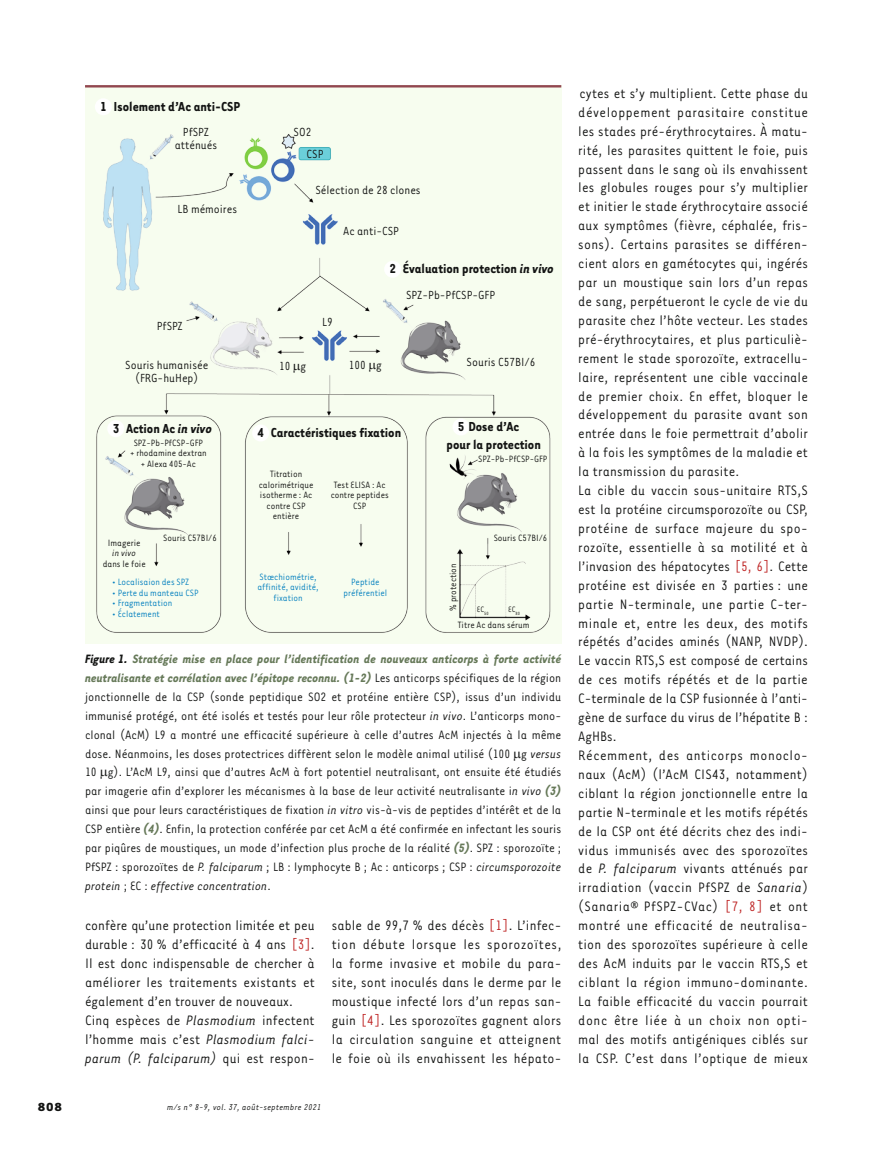
<style>
.page{position:relative;width:893px;height:1149px;background:#fff}
.page>*{position:absolute;margin:0;border:0;box-sizing:border-box;transform-origin:0 0}
.t1{font:15.75px/18.9px "Tarzana Narrow";letter-spacing:.01em;color:#131413}
.t2{font:700 15px/18px "Tarzana Narrow";color:#131413}
.t3{font:13.95px/18.9px "Tarzana Narrow";color:#131413;text-align:justify}
.t4{font:13.5px/13.5px "Tarzana Narrow";color:#131413;text-align:center}
.t5{font:700 13.5px "Tarzana Wide";color:#131413}
.t6{font:10.5px/10.5px "Tarzana Narrow";color:#131413;text-align:center}
.t7{font:10.5px/10.5px "Tarzana Narrow";color:#0480bf;text-align:center}
.t8{font:italic 10.5px "Tarzana Narrow";color:#131413}
.t9{font:italic 9.75px "Tarzana Narrow";letter-spacing:.025em;color:#131413}
.t10{font:9px "Tarzana Narrow";color:#131413}
.s1{font-style:italic}
.s2{font-weight:700;font-style:italic}
.s3{font-weight:700;font-style:italic;color:#667959}
.s4{color:#be2323}
</style>
<div class="page">
<div style="left:85px;top:85px;width:476px;height:558px;background:#f7fdef"></div>
<img style="left:96px;top:111px;width:455px;height:522px">
<div style="left:95px;top:98px;width:17px;height:17px;background:#fff;border-radius:50%"></div>
<div style="left:384px;top:261px;width:17px;height:17px;background:#fff;border-radius:50%"></div>
<div style="left:107px;top:420px;width:17px;height:17px;background:#fff;border-radius:50%"></div>
<div style="left:252px;top:424px;width:17px;height:17px;background:#fff;border-radius:50%"></div>
<div style="left:452px;top:418px;width:17px;height:17px;background:#fff;border-radius:50%"></div>
<hr style="left:85px;top:85px;width:476px;height:2px;background:#924750">
<svg style="left:294px;top:364px;width:6px;height:9px"></svg>
<svg style="left:369px;top:362px;width:7px;height:9px"></svg>
<p class="t2" style="left:100px;top:97px;width:141px">1 Isolement d’Ac anti-CSP</p>
<p class="t4" style="left:175px;top:124px;width:44px">PfSPZ atténués</p>
<p class="t4" style="left:178px;top:201px;width:61px">LB mémoires</p>
<p class="t4" style="left:157px;top:318px;width:28px">PfSPZ</p>
<p class="t4" style="left:307px;top:119px;width:18px;line-height:22.8px;text-align:left;text-indent:-13px">SO2<br>CSP</p>
<p class="t4" style="left:315px;top:183px;width:107px">Sélection de 28 clones</p>
<p class="t4" style="left:343px;top:223px;width:57px">Ac anti-CSP</p>
<p class="t2" style="left:390px;top:259px;width:166px">2 Évaluation protection <span class="s1">in vivo</span></p>
<p class="t4" style="left:322px;top:314px;width:12px">L9</p>
<p class="t4" style="left:406px;top:287px;width:91px">SPZ-Pb-PfCSP-GFP</p>
<p class="t4" style="left:125px;top:357px;width:85px">Souris humanisée (FRG-huHep)</p>
<p class="t4" style="left:279px;top:358px;width:29px">10 g</p>
<p class="t4" style="left:349px;top:357px;width:34px">100 g</p>
<p class="t4" style="left:467px;top:354px;width:70px">Souris C57BI/6</p>
<p class="t2" style="left:113px;top:418px;width:101px">3 Action Ac <span class="s1">in vivo</span></p>
<p class="t6" style="left:130px;top:436px;width:78px">SPZ-Pb-PfCSP-GFP<br>+ rhodamine dextran + Alexa 405-Ac</p>
<p class="t2" style="left:258px;top:423px;width:145px">4 Caractéristiques fixation</p>
<p class="t2" style="left:447px;top:417px;width:96px;text-indent:11px">5 Dose d’Ac pour la protection</p>
<p class="t6" style="left:259px;top:468px;width:56px">Titration calorimétrique isotherme : Ac contre CSP entière</p>
<p class="t6" style="left:331px;top:478px;width:60px">Test ELISA : Ac contre peptides<br>CSP</p>
<p class="t6" style="left:478px;top:452px;width:71px">SPZ-Pb-PfCSP-GFP</p>
<p class="t6" style="left:494px;top:531px;width:55px">Souris C57BI/6</p>
<p class="t6" style="left:163px;top:531px;width:55px">Souris C57BI/6</p>
<p class="t7" style="left:112px;top:576px;width:79px">• Localisaion des SPZ</p>
<p class="t7" style="left:112px;top:586px;width:88px">• Perte du manteau CSP</p>
<p class="t7" style="left:112px;top:597px;width:62px">• Fragmentation</p>
<p class="t7" style="left:112px;top:607px;width:49px">• Éclatement</p>
<p class="t6" style="left:108px;top:536px;width:34px">Imagerie</p>
<p class="t8" style="left:112px;top:546px;width:26px">in vivo</p>
<p class="t6" style="left:103px;top:557px;width:44px">dans le foie</p>
<p class="t6" style="left:447px;top:610px;width:49px;rotate:-90deg">% protection</p>
<p class="t6" style="left:458px;top:619px;width:73px">Titre Ac dans sérum</p>
<p class="t7" style="left:258px;top:571px;width:63px">Stœchiométrie, affinité, avidité, fixation</p>
<p class="t7" style="left:343px;top:576px;width:45px">Peptide préférentiel</p>
<p class="t10" style="left:477px;top:603px;width:13px">EC<sub>50</sub></p>
<p class="t10" style="left:508px;top:603px;width:13px">EC<sub>80</sub></p>
<p class="t3" style="left:85px;top:648px;width:478px"><span class="s2">Figure 1.</span> <span class="s3">Stratégie mise en place pour l’identification de nouveaux anticorps à forte activité neutralisante et corrélation avec l’épitope reconnu. (1-2)</span> Les anticorps spécifiques de la région jonctionnelle de la CSP (sonde peptidique SO2 et protéine entière CSP), issus d’un individu immunisé protégé, ont été isolés et testés pour leur rôle protecteur <span class="s1">in vivo</span>. L’anticorps mono&shy;clonal (AcM) L9 a montré une efficacité supérieure à celle d’autres AcM injectés à la même dose. Néanmoins, les doses protectrices diffèrent selon le modèle animal utilisé (100 g <span class="s1">versus </span>10 g). L’AcM L9, ainsi que d’autres AcM à fort potentiel neutralisant, ont ensuite été étudiés par imagerie afin d’explorer les mécanismes à la base de leur activité neutralisante i<span class="s1">n vivo</span> <span class="s3">(3) </span>ainsi que pour leurs caractéristiques de fixation <span class="s1">in vitro</span> vis-à-vis de peptides d’intérêt et de la CSP entière <span class="s3">(4)</span>. Enfin, la protection conférée par cet AcM a été confirmée en infectant les souris par piqûres de moustiques, un mode d’infection plus proche de la réalité <span class="s3">(5)</span>. SPZ : sporozoïte ; PfSPZ : sporozoïtes de <span class="s1">P. falciparum</span> ; LB : lymphocyte B ; Ac : anticorps ; CSP : <span class="s1">circumsporozoite protein</span> ; EC : <span class="s1">effective concentration</span>.</p>
<p class="t1" style="left:85px;top:915px;width:231px">confère qu’une protection limitée et peu durable : 30 % d’efficacité à 4 ans <span class="s4">[3]</span>.<br>Il est donc indispensable de chercher à améliorer les traitements existants et également d’en trouver de nouveaux.<br>Cinq espèces de <span class="s1">Plasmodium</span> infectent l’homme mais c’est <span class="s1">Plasmodium falci&shy;parum (P. falciparum)</span> qui est respon-</p>
<p class="t1" style="left:332px;top:915px;width:231px;text-align:justify">sable de 99,7 % des décès <span class="s4">[1]</span>. L’infec&shy;tion débute lorsque les sporozoïtes, la forme invasive et mobile du para&shy;site, sont inoculés dans le derme par le moustique infecté lors d’un repas san&shy;guin <span class="s4">[4]</span>. Les sporozoïtes gagnent alors la circulation sanguine et atteignent le foie où ils envahissent les hépato-</p>
<p class="t5" style="left:38px;top:1097px;width:26px">808</p>
<p class="t9" style="left:167px;top:1100px;width:155px">m/s n° 8-9, vol. 37, août-septembre 2021</p>
<p class="t1" style="left:578px;top:83px;width:231px">cytes et s’y multiplient. Cette phase du développement parasitaire constitue les stades pré-érythrocytaires. À matu&shy;rité, les parasites quittent le foie, puis passent dans le sang où ils envahissent les globules rouges pour s’y multiplier et initier le stade érythrocytaire associé aux symptômes (fièvre, céphalée, fris&shy;sons). Certains parasites se différen&shy;cient alors en gamétocytes qui, ingérés par un moustique sain lors d’un repas de sang, perpétueront le cycle de vie du parasite chez l’hôte vecteur. Les stades pré-érythrocytaires, et plus particuliè&shy;rement le stade sporozoïte, extracellu&shy;laire, représentent une cible vaccinale de premier choix. En effet, bloquer le développement du parasite avant son entrée dans le foie permettrait d’abolir à la fois les symptômes de la maladie et la transmission du parasite.<br>La cible du vaccin sous-unitaire RTS,S est la protéine circumsporozoïte ou CSP, protéine de surface majeure du spo&shy;rozoïte, essentielle à sa motilité et à l’invasion des hépatocytes <span class="s4">[5, 6]</span>. Cette protéine est divisée en 3 parties : une partie N-terminale, une partie C-ter&shy;minale et, entre les deux, des motifs répétés d’acides aminés (NANP, NVDP).<br>Le vaccin RTS,S est composé de certains de ces motifs répétés et de la partie C-terminale de la CSP fusionnée à l’anti&shy;gène de surface du virus de l’hépatite B :<br>AgHBs.<br>Récemment, des anticorps monoclo&shy;naux (AcM) (l’AcM CIS43, notamment) ciblant la région jonctionnelle entre la partie N-terminale et les motifs répétés de la CSP ont été décrits chez des indi&shy;vidus immunisés avec des sporozoïtes de <span class="s1">P. falciparum</span> vivants atténués par irradiation (vaccin PfSPZ de <span class="s1">Sanaria</span>) (Sanaria® PfSPZ-CVac) <span class="s4">[7, 8]</span> et ont montré une efficacité de neutralisa&shy;tion des sporozoïtes supérieure à celle des AcM induits par le vaccin RTS,S et ciblant la région immuno-dominante.<br>La faible efficacité du vaccin pourrait donc être liée à un choix non opti&shy;mal des motifs antigéniques ciblés sur la CSP. C’est dans l’optique de mieux</p>
</div>
